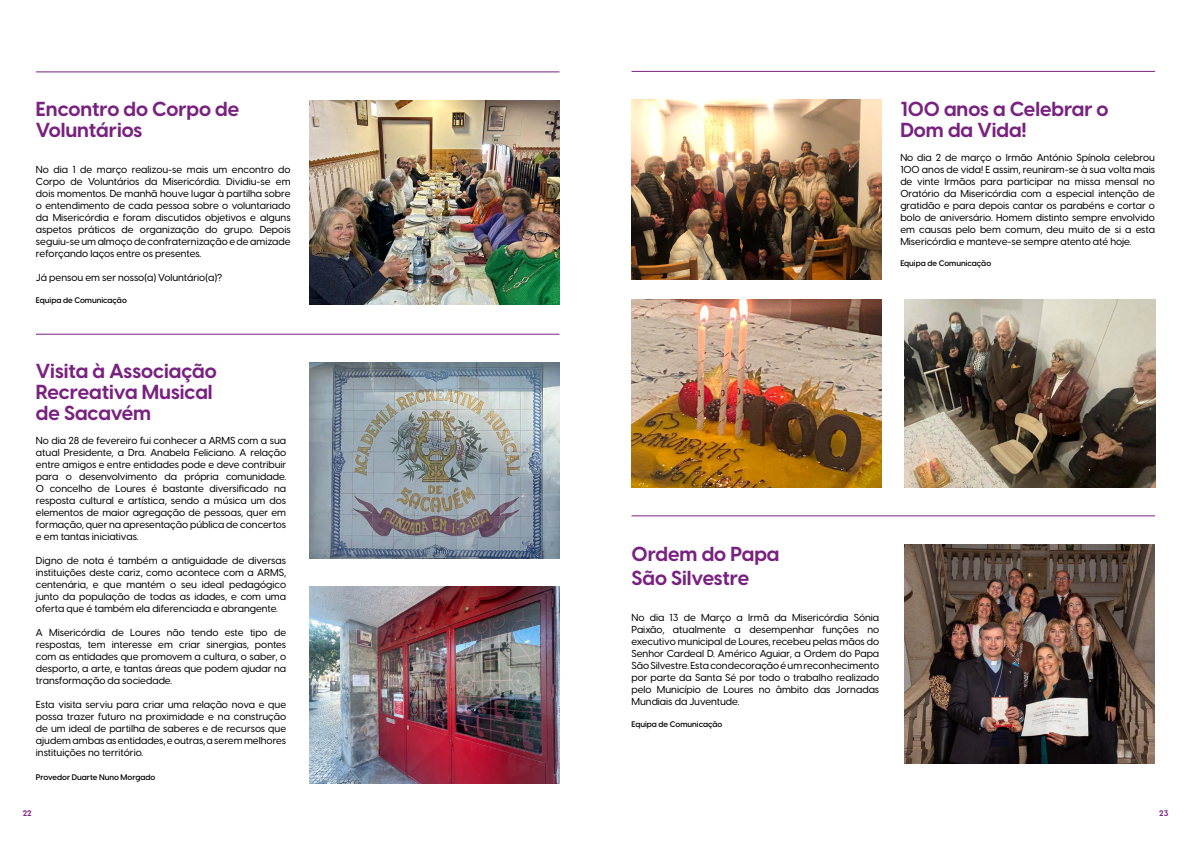
<style>
.page{position:relative;width:1191px;height:842px;background:#fff}
.page>*{position:absolute;margin:0;border:0;box-sizing:border-box;transform-origin:0 0}
.t1{font:700 20px/21px "Visby CF";color:#792180}
.t2{font:500 10px/12px "Visby CF";color:#000;text-align:justify}
.t3{font:600 8px "Visby CF";color:#000}
.t4{font:700 8px "Visby CF";color:#792180}
</style>
<div class="page">
<hr style="left:36px;top:72px;width:523px;height:1px;background:#792180">
<hr style="left:36px;top:334px;width:523px;height:1px;background:#792180">
<img style="left:309px;top:362px;width:250px;height:197px">
<img style="left:309px;top:586px;width:250px;height:197px">
<img style="left:309px;top:100px;width:250px;height:204px">
<img style="left:904px;top:300px;width:251px;height:187px">
<img style="left:631px;top:100px;width:250px;height:180px">
<hr style="left:631px;top:71px;width:524px;height:1px;background:#792180">
<hr style="left:631px;top:516px;width:524px;height:1px;background:#792180">
<img style="left:904px;top:545px;width:251px;height:218px">
<img style="left:631px;top:300px;width:250px;height:187px">
<h1 class="t1" style="left:36px;top:98px;width:205px">Encontro do Corpo de<br>Voluntários</h1>
<p class="t2" style="left:36px;top:163px;width:256px">No dia 1 de março realizou-se mais um encontro do Corpo de Voluntários da Misericórdia. Dividiu-se em dois momentos. De manhã houve lugar à partilha sobre o entendimento de cada pessoa sobre o voluntariado da Misericórdia e foram discutidos objetivos e alguns aspetos práticos de organização do grupo. Depois seguiu-se um almoço de confraternização e de amizade reforçando laços entre os presentes.</p>
<p class="t2" style="left:36px;top:271px;width:188px">Já pensou em ser nosso(a) Voluntário(a)?</p>
<p class="t3" style="left:36px;top:294px;width:92px">Equipa de Comunicação</p>
<h1 class="t1" style="left:36px;top:359px;width:182px">Visita à Associação<br>Recreativa Musical de Sacavém</h1>
<p class="t2" style="left:36px;top:434px;width:252px">No dia 28 de fevereiro fui conhecer a ARMS com a sua atual Presidente, a Dra. Anabela Feliciano. A relação entre amigos e entre entidades pode e deve contribuir para o desenvolvimento da própria comunidade.<br>O concelho de Loures é bastante diversificado na resposta cultural e artística, sendo a música um dos elementos de maior agregação de pessoas, quer em formação, quer na apresentação pública de concertos e em tantas iniciativas.</p>
<p class="t2" style="left:36px;top:554px;width:252px">Digno de nota é também a antiguidade de diversas instituições deste cariz, como acontece com a ARMS, centenária, e que mantém o seu ideal pedagógico junto da população de todas as idades, e com uma oferta que é também ela diferenciada e abrangente.</p>
<p class="t2" style="left:36px;top:626px;width:252px">A Misericórdia de Loures não tendo este tipo de respostas, tem interesse em criar sinergias, pontes com as entidades que promovem a cultura, o saber, o desporto, a arte, e tantas áreas que podem ajudar na transformação da sociedade.</p>
<p class="t2" style="left:36px;top:698px;width:252px">Esta visita serviu para criar uma relação nova e que possa trazer futuro na proximidade e na construção de um ideal de partilha de saberes e de recursos que ajudem ambas as entidades, e outras, a serem melhores instituições no território.</p>
<p class="t3" style="left:36px;top:771px;width:121px">Provedor Duarte Nuno Morgado</p>
<h1 class="t1" style="left:900px;top:97px;width:210px">100 anos a Celebrar o<br>Dom da Vida!</h1>
<p class="t2" style="left:900px;top:151px;width:256px">No dia 2 de março o Irmão António Spínola celebrou 100 anos de vida! E assim, reuniram-se à sua volta mais de vinte Irmãos para participar na missa mensal no Oratório da Misericórdia com a especial intenção de gratidão e para depois cantar os parabéns e cortar o bolo de aniversário. Homem distinto sempre envolvido em causas pelo bem comum, deu muito de si a esta Misericórdia e manteve-se sempre atento até hoje.</p>
<p class="t3" style="left:900px;top:258px;width:92px">Equipa de Comunicação</p>
<h1 class="t1" style="left:631px;top:541px;width:150px;line-height:24px">Ordem do Papa<br>São Silvestre</h1>
<p class="t2" style="left:631px;top:611px;width:249px">No dia 13 de Março a Irmã da Misericórdia Sónia Paixão, atualmente a desempenhar funções no executivo municipal de Loures, recebeu pelas mãos do Senhor Cardeal D. Américo Aguiar, a Ordem do Papa São Silvestre. Esta condecoração é um reconhecimento por parte da Santa Sé por todo o trabalho realizado pelo Município de Loures no âmbito das Jornadas Mundiais da Juventude.</p>
<p class="t3" style="left:631px;top:718px;width:92px">Equipa de Comunicação</p>
<p class="t4" style="left:23px;top:807px;width:10px">22</p>
<p class="t4" style="left:1159px;top:807px;width:11px">23</p>
</div>
